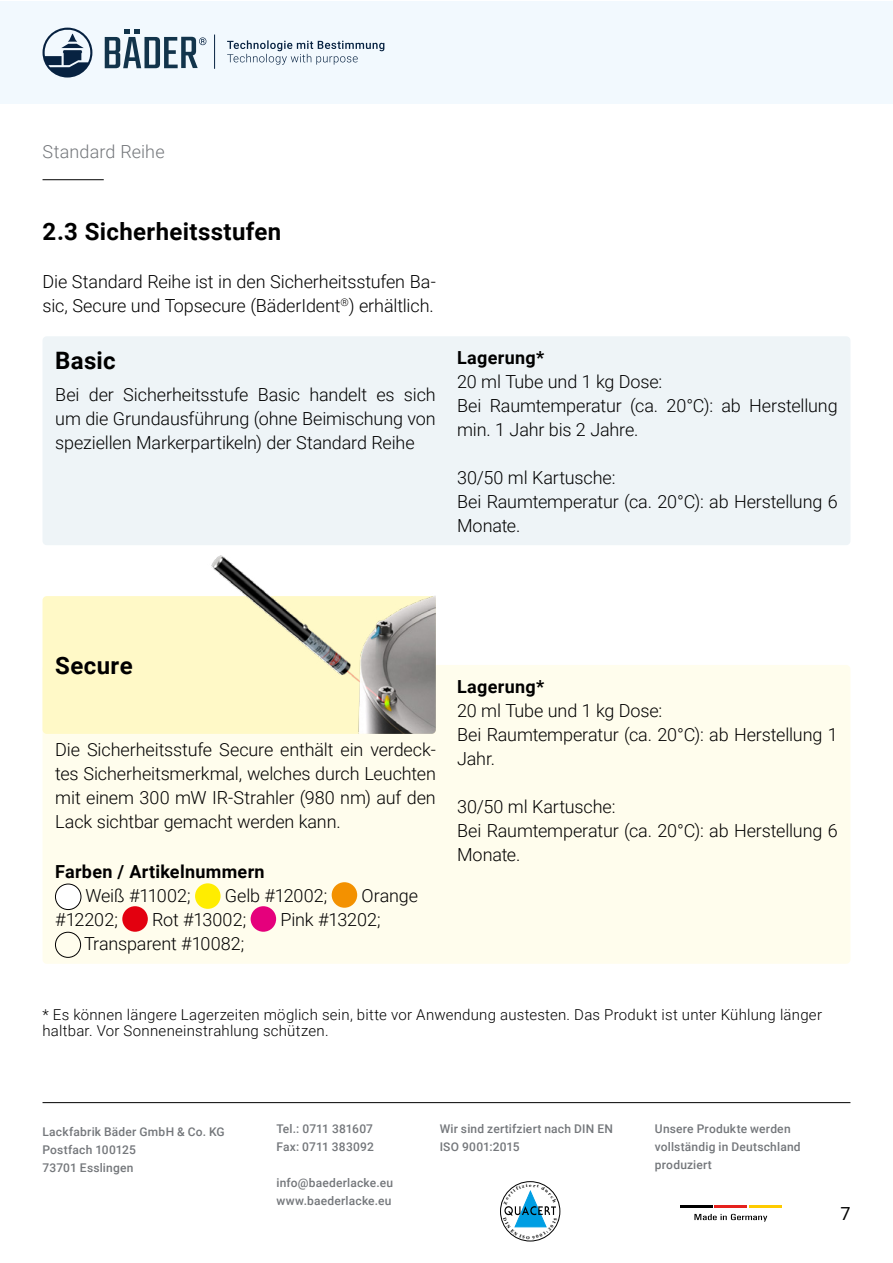
<style>
.page{position:relative;width:893px;height:1263px;background:#fff}
.page>*{position:absolute;margin:0;border:0;box-sizing:border-box;transform-origin:0 0}
.Überschrift{font:700 24px "Roboto";letter-spacing:.015em;color:#000}
.Fließtext{font:300 18px/24px "Roboto";letter-spacing:-.01em;color:#000}
.Unterüberschrift{font:700 18px "Roboto";letter-spacing:.015em;color:#000}
.Fließtext-2{font:700 18px "Roboto";letter-spacing:.015em;color:#000}
.Unterüberschrift-2{font:300 18px "Roboto";letter-spacing:.005em;color:#74777b}
.t1{font:18px "Roboto";color:#000}
.Fließtext-3{font:300 15px/16.5px "Roboto";letter-spacing:.015em;color:#000}
.t2{font:500 12px/18px "Roboto";letter-spacing:.015em;color:#74777b}
</style>
<div class="page">
<svg style="left:694px;top:1214px;width:73px;height:8px"></svg>
<hr style="left:680px;top:1205px;width:32px;height:3px;background:#000">
<hr style="left:715px;top:1205px;width:32px;height:3px;background:#e5211d">
<hr style="left:749px;top:1205px;width:33px;height:3px;background:#fecb00">
<div style="left:500px;top:1181px;width:60px;height:60px;border:1px solid #000;border-radius:50%"></div>
<hr style="left:43px;top:1102px;width:807px;height:1px;background:#000">
<div style="left:0;top:1px;width:893px;height:103px;background:#f2f9fe"></div>
<svg style="left:227px;top:40px;width:157px;height:25px"></svg>
<svg style="left:105px;top:30px;width:101px;height:38px"></svg>
<svg style="left:43px;top:28px;width:49px;height:50px"></svg>
<hr style="left:214px;top:35px;width:1px;height:34px;background:#072241">
<hr style="left:43px;top:179px;width:61px;height:1px;background:#000">
<div style="left:43px;top:665px;width:807px;height:299px;background:#fffded;border-radius:4px"></div>
<div style="left:55px;top:884px;width:26px;height:25px;background:#fff;border-radius:50%"></div>
<div style="left:55px;top:884px;width:26px;height:26px;border:1px solid #000;border-radius:50%"></div>
<div style="left:195px;top:883px;width:26px;height:26px;background:#ffed00;border-radius:50%"></div>
<div style="left:332px;top:882px;width:25px;height:26px;background:#f39100;border-radius:50%"></div>
<div style="left:122px;top:906px;width:26px;height:26px;background:#e3000f;border-radius:50%"></div>
<div style="left:251px;top:906px;width:25px;height:26px;background:#e5007c;border-radius:50%"></div>
<div style="left:55px;top:932px;width:26px;height:25px;border:1px solid #000;border-radius:50%"></div>
<div style="left:43px;top:336px;width:807px;height:209px;background:#eef4f7;border-radius:4px"></div>
<div style="left:43px;top:596px;width:393px;height:138px;background:#fff9c7;border-radius:4px"></div>
<img style="left:211px;top:555px;width:225px;height:179px">
<svg style="left:503px;top:1183px;width:54px;height:56px"></svg>
<p class="Unterüberschrift-2" style="left:43px;top:139px;width:124px">Standard Reihe</p>
<p class="Überschrift" style="left:43px;top:215px;width:240px">2.3 Sicherheitsstufen</p>
<p class="Fließtext" style="left:43px;top:269px;width:395px">Die Standard Reihe ist in den Sicherheitsstufen Ba&shy;sic, Secure und Topsecure (BäderIdent<sup>®</sup>) erhältlich.</p>
<p class="Überschrift" style="left:55px;top:343px;width:62px">Basic</p>
<p class="Fließtext" style="left:55px;top:382px;width:382px;text-align:justify">Bei der Sicherheitsstufe Basic handelt es sich um die Grundausführung (ohne Beimischung von speziellen Markerpartikeln) der Standard Reihe</p>
<p class="Fließtext-2" style="left:457px;top:345px;width:89px">Lagerung*</p>
<p class="Fließtext" style="left:457px;top:369px;width:207px">20 ml Tube und 1 kg Dose:</p>
<p class="Fließtext" style="left:457px;top:393px;width:382px">Bei Raumtemperatur (ca. 20°C): ab Herstellung min. 1 Jahr bis 2 Jahre.</p>
<p class="Fließtext" style="left:457px;top:465px;width:160px">30/50 ml Kartusche:</p>
<p class="Fließtext" style="left:457px;top:489px;width:382px">Bei Raumtemperatur (ca. 20°C): ab Herstellung 6<br>Monate.</p>
<p class="Überschrift" style="left:55px;top:649px;width:79px">Secure</p>
<p class="Fließtext" style="left:55px;top:737px;width:382px;text-align:justify">Die Sicherheitsstufe Secure enthält ein verdeck&shy;tes Sicherheitsmerkmal, welches durch Leuchten mit einem 300 mW IR-Strahler (980 nm) auf den Lack sichtbar gemacht werden kann.</p>
<p class="Unterüberschrift" style="left:55px;top:859px;width:211px">Farben / Artikelnummern</p>
<p class="Fließtext" style="left:86px;top:883px;width:107px">Weiß #11002;</p>
<p class="Fließtext" style="left:225px;top:883px;width:104px">Gelb #12002;</p>
<p class="Fließtext" style="left:362px;top:883px;width:58px">Orange</p>
<p class="Fließtext" style="left:55px;top:907px;width:64px">#12202;</p>
<p class="Fließtext" style="left:152px;top:907px;width:96px">Rot #13002;</p>
<p class="Fließtext" style="left:280px;top:907px;width:102px">Pink #13202;</p>
<p class="Fließtext" style="left:84px;top:931px;width:162px">Transparent #10082;</p>
<p class="Fließtext-2" style="left:457px;top:674px;width:89px">Lagerung*</p>
<p class="Fließtext" style="left:457px;top:698px;width:207px">20 ml Tube und 1 kg Dose:</p>
<p class="Fließtext" style="left:457px;top:722px;width:382px">Bei Raumtemperatur (ca. 20°C): ab Herstellung 1<br>Jahr.</p>
<p class="Fließtext" style="left:457px;top:794px;width:160px">30/50 ml Kartusche:</p>
<p class="Fließtext" style="left:457px;top:818px;width:382px">Bei Raumtemperatur (ca. 20°C): ab Herstellung 6<br>Monate.</p>
<p class="Fließtext-3" style="left:43px;top:1005px;width:781px">* Es können längere Lagerzeiten möglich sein, bitte vor Anwendung austesten. Das Produkt ist unter Kühlung länger haltbar. Vor Sonneneinstrahlung schützen.</p>
<p class="t2" style="left:43px;top:1122px;width:184px">Lackfabrik Bäder GmbH &amp; Co. KG<br>Postfach 100125<br>73701 Esslingen</p>
<p class="t2" style="left:440px;top:1119px;width:175px">Wir sind zertifziert nach DIN EN<br>ISO 9001:2015</p>
<p class="t2" style="left:655px;top:1119px;width:147px">Unsere Produkte werden vollständig in Deutschland produziert</p>
<p class="t2" style="left:276px;top:1119px;width:99px">Tel.: 0711 381607<br>Fax: 0711 383092</p>
<p class="t2" style="left:276px;top:1173px;width:118px">info@baederlacke.eu www.baederlacke.eu</p>
<p class="t1" style="left:840px;top:1201px;width:12px">7</p>
</div>
